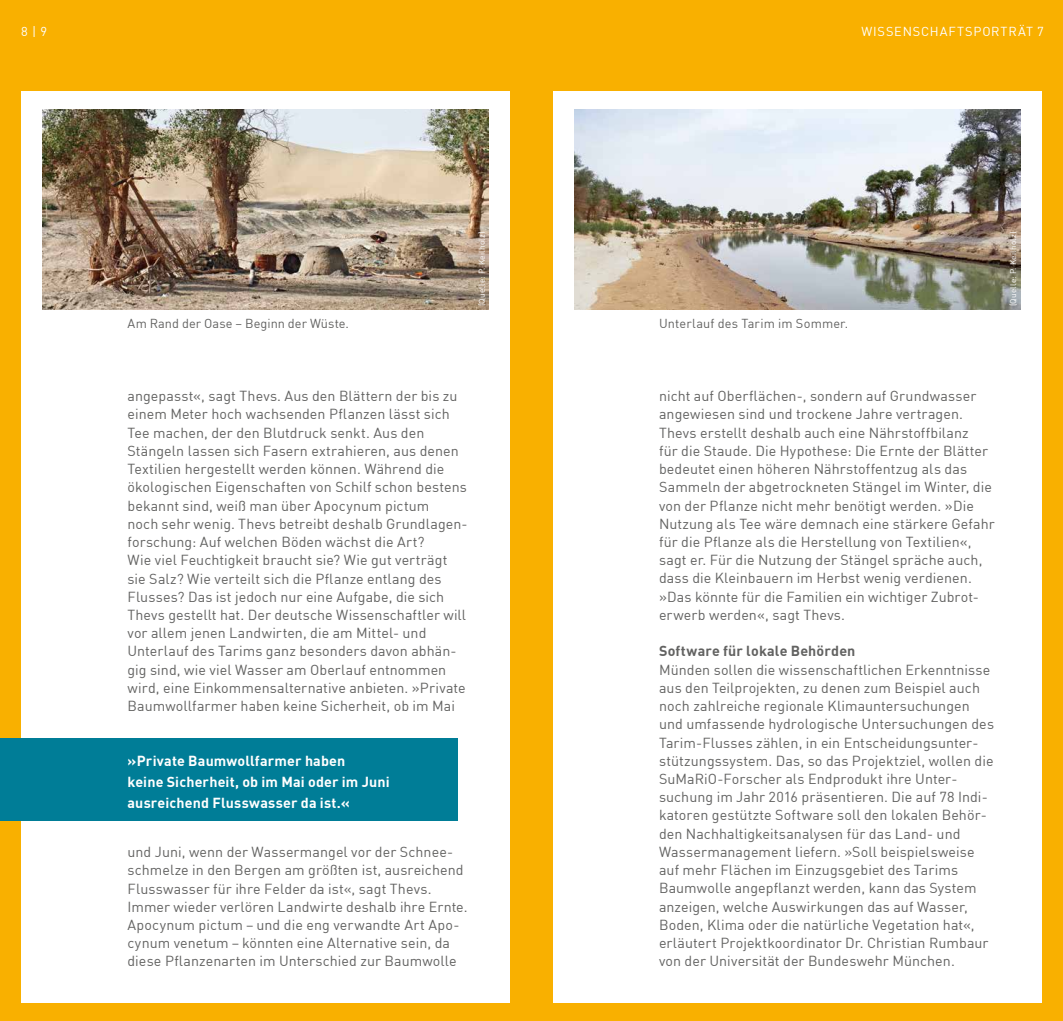
<style>
.page{position:relative;width:1063px;height:1021px;background:#fff}
.page>*{position:absolute;margin:0;border:0;box-sizing:border-box;transform-origin:0 0}
.t1{font:14.25px/18.3px "DIN";letter-spacing:.005em;color:#626261}
.t2{font:700 14.25px/21px "DIN";letter-spacing:.01em;color:#fff}
.t3{font:700 14.25px "DIN";letter-spacing:.01em;color:#626261}
.t4{font:12.75px "DIN";letter-spacing:.01em;color:#626261}
.t5{font:12.75px "DIN";letter-spacing:.07em;color:#fff}
.t6{font:8.25px "DIN";letter-spacing:.025em;color:#fff}
</style>
<div class="page">
<div style="left:531px;top:0;width:532px;height:1020px;background:#f9b000"></div>
<div style="left:0;top:0;width:531px;height:1020px;background:#f9b000"></div>
<div style="left:21px;top:91px;width:489px;height:911px;background:#fff"></div>
<div style="left:553px;top:91px;width:489px;height:911px;background:#fff"></div>
<img style="left:574px;top:109px;width:446px;height:201px">
<img style="left:43px;top:109px;width:446px;height:201px">
<div style="left:0;top:738px;width:457px;height:82px;background:#007d97"></div>
<p class="t5" style="left:21px;top:24px;width:27px">8 | 9</p>
<p class="t4" style="left:128px;top:315px;width:223px">Am Rand der Oase – Beginn der Wüste.</p>
<p class="t6" style="left:477px;top:306px;width:76px;rotate:-90deg">(Quelle: P. Keilholz)</p>
<p class="t1" style="left:128px;top:386px;width:342px">angepasst«, sagt Thevs. Aus den Blättern der bis zu einem Meter hoch wachsenden Pflanzen lässt sich Tee machen, der den Blutdruck senkt. Aus den Stängeln lassen sich Fasern extrahieren, aus denen Textilien hergestellt werden können. Während die ökologischen Eigenschaften von Schilf schon bestens bekannt sind, weiß man über Apocynum pictum<br>noch sehr wenig. Thevs betreibt deshalb Grundlagen&shy;forschung: Auf welchen Böden wächst die Art?<br>Wie viel Feuchtigkeit braucht sie? Wie gut verträgt sie Salz? Wie verteilt sich die Pflanze entlang des Flusses? Das ist jedoch nur eine Aufgabe, die sich Thevs gestellt hat. Der deutsche Wissenschaftler will vor allem jenen Landwirten, die am Mittel- und Unterlauf des Tarims ganz besonders davon abhän&shy;gig sind, wie viel Wasser am Oberlauf entnommen wird, eine Einkommensalternative anbieten. »Private Baumwollfarmer haben keine Sicherheit, ob im Mai</p>
<p class="t2" style="left:128px;top:749px;width:264px">»Private Baumwollfarmer haben<br>keine Sicherheit, ob im Mai oder im Juni ausreichend Flusswasser da ist.«</p>
<p class="t1" style="left:128px;top:842px;width:342px">und Juni, wenn der Wassermangel vor der Schnee&shy;schmelze in den Bergen am größten ist, ausreichend Flusswasser für ihre Felder da ist«, sagt Thevs.<br>I mmer wieder verlören Landwirte deshalb ihre Ernte.<br>Apocynum pictum – und die eng verwandte Art Apo&shy;cynum venetum – könnten eine Alternative sein, da diese Pflanzenarten im Unterschied zur Baumwolle</p>
<p class="t5" style="left:861px;top:24px;width:184px">Wissenschaftsporträt 7</p>
<p class="t4" style="left:659px;top:315px;width:191px">Unterlauf des Tarim im Sommer.</p>
<p class="t6" style="left:1008px;top:306px;width:76px;rotate:-90deg">(Quelle: P. Keilholz)</p>
<p class="t1" style="left:659px;top:386px;width:337px">nicht auf Oberflächen-, sondern auf Grundwasser angewiesen sind und trockene Jahre vertragen.<br>Thevs erstellt deshalb auch eine Nährstoffbilanz<br>für die Staude. Die Hypothese: Die Ernte der Blätter bedeutet einen höheren Nährstoffentzug als das Sammeln der abgetrockneten Stängel im Winter, die von der Pflanze nicht mehr benötigt werden. »Die<br>N utzung als Tee wäre demnach eine stärkere Gefahr für die Pflanze als die Herstellung von Textilien«, sagt er. Für die N utzung der Stängel spräche auch, dass die Kleinbauern im Herbst wenig verdienen. »Das könnte für die Familien ein wichtiger Zubrot&shy;erwerb werden«, sagt Thevs.</p>
<p class="t3" style="left:659px;top:642px;width:198px">Software für lokale Behörden</p>
<p class="t1" style="left:659px;top:660px;width:337px">Münden sollen die wissenschaftlichen Erkenntnisse aus den Teilprojekten, zu denen zum Beispiel auch noch zahlreiche regionale Klimauntersuchungen und umfassende hydrologische Untersuchungen des Tarim-Flusses zählen, in ein Entscheidungsunter&shy;stützungssystem. Das, so das Projektziel, wollen die SuMaRiO-Forscher als Endprodukt ihre Unter&shy;suchung im Jahr 2016 präsentieren. Die auf 78 I ndi&shy;katoren gestützte Software soll den lokalen Behör&shy;den Nachhaltigkeitsanalysen für das Land- und Wassermanagement liefern. »Soll beispielsweise auf mehr Flächen im Einzugsgebiet des Tarims Baumwolle angepflanzt werden, kann das System anzeigen, welche Auswirkungen das auf Wasser, Boden, Klima oder die natürliche Vegetation hat«, erläutert Projektkoordinator D r. Christian Rumbaur von der Universität der Bundeswehr München.</p>
</div>
